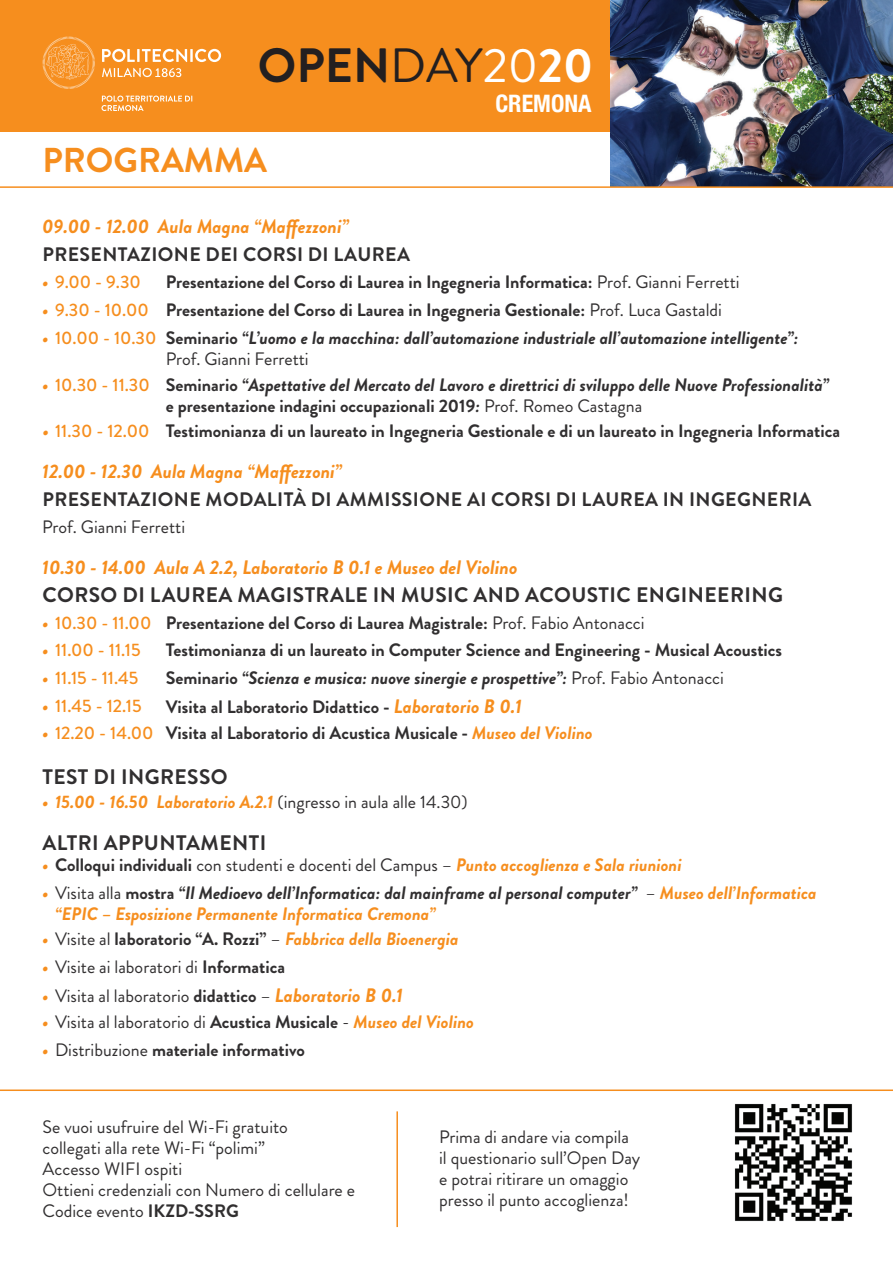
<style>
.page{position:relative;width:893px;height:1263px;background:#fff}
.page>*{position:absolute;margin:0;border:0;box-sizing:border-box;transform-origin:0 0}
.t1{font:700 48.15px "Brandon Grotesque";color:#231f20}
.t2{font:700 34.5px "Brandon Grotesque";color:#f68e1e}
.t3{font:700 condensed 24px "Helvetica Neue";color:#fff}
.t4{font:700 21px "Brandon Grotesque";letter-spacing:.02em;color:#312f30}
.t5{font:italic 700 19.5px "Brandon Grotesque";color:#f68e1e}
.t6{font:700 19.5px "Brandon Grotesque";letter-spacing:.02em;color:#312f30}
.t7{font:700 18px "Brandon Grotesque";color:#312f30}
.t8{font:18px/21px "Brandon Grotesque";color:#312f30}
.t9{font:italic 700 18px/21px "Brandon Grotesque";color:#312f30}
.t10{font:italic 700 18px/21px "Brandon Grotesque";color:#f68e1e}
.t11{font:500 18px "Brandon Grotesque";color:#f68e1e}
.s1{font-weight:400}
.s2{font-weight:400;color:#fff}
.s3{color:#fff}
.s4{font-weight:700;font-style:italic}
.s5{font-style:italic;color:#f68e1e}
.s6{font-weight:500;color:#f68e1e}
.s7{color:#f68e1e}
.s8{font-weight:500;font-style:normal;color:#f68e1e}
.s9{font-style:normal}
.s10{font-weight:400;font-style:normal}
.s11{font-style:italic;font-size:19.5px;color:#f68e1e}
.s12{font-weight:400;font-style:normal;color:#312f30}
.s13{font-style:normal;color:#312f30}
.s14{color:#312f30}
.s15{font-weight:700;font-style:italic;color:#f68e1e}
.s16{font-weight:700}
.s17{font-weight:700;font-style:italic;font-size:19.5px;color:#f68e1e}
</style>
<div class="page">
<img style="left:734px;top:1103px;width:118px;height:118px">
<div style="left:0;top:0;width:611px;height:132px;background:#f68e1e"></div>
<svg style="left:102px;top:68px;width:79px;height:9px"></svg>
<svg style="left:102px;top:49px;width:119px;height:13px"></svg>
<svg style="left:43px;top:37px;width:52px;height:52px"></svg>
<svg style="left:101px;top:96px;width:91px;height:15px"></svg>
<img style="left:611px;top:0;width:282px;height:186px">
<hr style="left:396px;top:1111px;width:2px;height:116px;background:#f68e1e">
<hr style="left:0;top:1089px;width:893px;height:2px;background:#f68e1e">
<hr style="left:0;top:186px;width:893px;height:2px;background:#f68e1e">
<h1 class="t1" style="left:258px;top:32px;width:337px">OPEN<span class="s1">DAY</span><span class="s2">20</span><span class="s3">20</span></h1>
<h2 class="t2" style="left:43px;top:136px;width:226px">PROGRAMMA</h2>
<h3 class="t3" style="left:495px;top:84px;width:98px">CREMONA</h3>
<p class="t5" style="left:42px;top:213px;width:308px">09.00 - 12.00 Aula Magna “Maffezzoni”</p>
<p class="t6" style="left:42px;top:241px;width:369px">PRESENTAZIONE DEI CORSI DI LAUREA</p>
<p class="t11" style="left:42px;top:270px;width:100px"><span class="s4">•</span> 9.00 - 9.30</p>
<p class="t7" style="left:166px;top:270px;width:575px">Presentazione del Corso di Laurea in Ingegneria Informatica: <span class="s1">Prof. Gianni Ferretti</span></p>
<p class="t7" style="left:42px;top:297px;width:681px"><span class="s5">•</span> <span class="s6">9.30 - 10.00</span> Presentazione del Corso di Laurea in Ingegneria Gestionale: <span class="s1">Prof. Luca Gastaldi</span></p>
<p class="t9" style="left:166px;top:327px;width:634px;text-indent:-124px"><span class="s7">•</span> <span class="s8">10.00 - 10.30</span> <span class="s9">Seminario</span> “L’uomo e la macchina: dall’automazione industriale all’automazione intelligente”:<br><span class="s10">Prof. Gianni Ferretti</span></p>
<p class="t9" style="left:166px;top:374px;width:665px;text-indent:-124px"><span class="s7">•</span> <span class="s8">10.30 - 11.30</span> <span class="s9">Seminario</span> “Aspettative del Mercato del Lavoro e direttrici di sviluppo delle Nuove Professionalità” <span class="s9">e presentazione indagini occupazionali 2019</span>: <span class="s10">Prof. Romeo Castagna</span></p>
<p class="t7" style="left:42px;top:418px;width:799px"><span class="s5">•</span> <span class="s6">11.30 - 12.00</span> Testimonianza di un laureato in Ingegneria Gestionale e di un laureato in Ingegneria Informatica</p>
<p class="t5" style="left:42px;top:457px;width:301px">12.00 - 12.30 Aula Magna “Maffezzoni”</p>
<p class="t6" style="left:42px;top:486px;width:771px">PRESENTAZIONE MODALITÀ DI AMMISSIONE AI CORSI DI LAUREA IN INGEGNERIA</p>
<p class="t8" style="left:42px;top:517px;width:144px">Prof. Gianni Ferretti</p>
<p class="t5" style="left:42px;top:553px;width:477px">10.30 - 14.00 Aula A 2.2, Laboratorio B 0.1 e Museo del Violino</p>
<p class="t4" style="left:42px;top:580px;width:742px">CORSO DI LAUREA MAGISTRALE IN MUSIC AND ACOUSTIC ENGINEERING</p>
<p class="t7" style="left:42px;top:610px;width:604px"><span class="s5">•</span> <span class="s6">10.30 - 11.00</span> Presentazione del Corso di Laurea Magistrale: <span class="s1">Prof. Fabio Antonacci</span></p>
<p class="t11" style="left:42px;top:638px;width:100px"><span class="s4">•</span> 11.00 - 11.15</p>
<p class="t7" style="left:166px;top:637px;width:618px">Testimonianza di un laureato in Computer Science and Engineering - Musical Acoustics</p>
<p class="t11" style="left:42px;top:665px;width:98px"><span class="s4">•</span> 11.15 - 11.45</p>
<p class="t9" style="left:166px;top:667px;width:560px"><span class="s9">Seminario</span> “Scienza e musica: nuove sinergie e prospettive”: <span class="s10">Prof. Fabio Antonacci</span></p>
<p class="t11" style="left:42px;top:693px;width:101px"><span class="s4">•</span> 11.45 - 12.15</p>
<p class="t7" style="left:166px;top:694px;width:357px">Visita al Laboratorio Didattico - <span class="s11">Laboratorio B 0.1</span></p>
<p class="t7" style="left:42px;top:720px;width:552px"><span class="s5">•</span> <span class="s6">12.20 - 14.00</span> Visita al Laboratorio di Acustica Musicale - <span class="s5">Museo del Violino</span></p>
<p class="t4" style="left:42px;top:762px;width:187px">TEST DI INGRESSO</p>
<p class="t10" style="left:42px;top:792px;width:427px">• 15.00 - 16.50 Laboratorio A.2.1 <span class="s12">(ingresso in aula alle 14.30)</span></p>
<p class="t4" style="left:42px;top:828px;width:225px">ALTRI APPUNTAMENTI</p>
<p class="t10" style="left:42px;top:854px;width:641px">• <span class="s13">Colloqui individuali</span> <span class="s12">con studenti e docenti del Campus –</span> Punto accoglienza e Sala riunioni</p>
<p class="t10" style="left:55px;top:882px;width:763px;text-indent:-13px">• <span class="s12">Visita alla</span> <span class="s13">mostra</span> <span class="s14">“Il Medioevo dell’Informatica: dal mainframe al personal computer”</span> <span class="s12">–</span> Museo dell’Informatica “EPIC – Esposizione Permanente Informatica Cremona”</p>
<p class="t10" style="left:42px;top:929px;width:418px">• <span class="s12">Visite al</span> <span class="s13">laboratorio “A. Rozzi”</span> <span class="s12">–</span> Fabbrica della Bioenergia</p>
<p class="t8" style="left:42px;top:957px;width:244px"><span class="s15">•</span> Visite ai laboratori di <span class="s16">Informatica</span></p>
<p class="t8" style="left:42px;top:985px;width:362px"><span class="s15">•</span> Visita al laboratorio <span class="s16">didattico</span> – <span class="s17">Laboratorio B 0.1</span></p>
<p class="t8" style="left:42px;top:1012px;width:433px"><span class="s15">•</span> Visita al laboratorio di <span class="s16">Acustica Musicale</span> - <span class="s15">Museo del Violino</span></p>
<p class="t7" style="left:42px;top:1037px;width:264px"><span class="s5">•</span> <span class="s1">Distribuzione</span> materiale informativo</p>
<p class="t8" style="left:43px;top:1116px;width:314px">Se vuoi usufruire del Wi-Fi gratuito<br>collegati alla rete Wi-Fi “polimi”<br>Accesso WIFI ospiti<br>Ottieni credenziali con Numero di cellulare e<br>Codice evento <span class="s16">IKZD-SSRG</span></p>
<p class="t8" style="left:439px;top:1127px;width:203px">Prima di andare via compila il questionario sull’Open Day e potrai ritirare un omaggio presso il punto accoglienza!</p>
</div>
